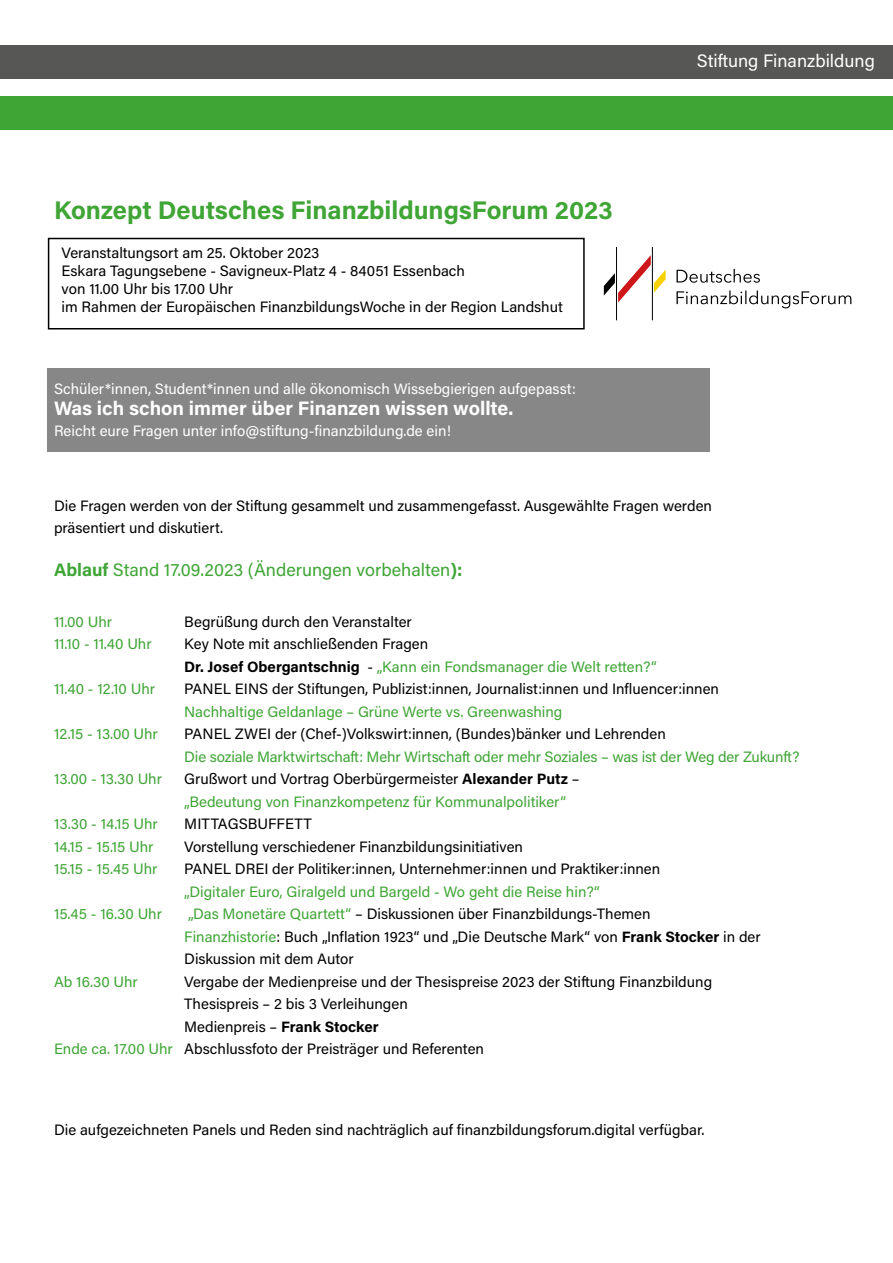
<style>
.page{position:relative;width:893px;height:1263px;background:#fff}
.page>*{position:absolute;margin:0;border:0;box-sizing:border-box;transform-origin:0 0}
.t1{font:700 25.5px "Acumin Pro";color:#3fa535}
.t2{font:700 19.5px "Acumin Pro";color:#fff}
.t3{font:18px "Acumin Pro";color:#3fa535}
.t4{font:18px "Acumin Pro";color:#fff}
.t5{font:15px/22.5px "Acumin Pro";color:#000}
.t6{font:15px/22.5px "Acumin Pro";color:#3fa535}
.t7{font:15px "Acumin Pro";color:#fff}
.s1{font-weight:700}
.s2{color:#3fa535}
.s3{color:#000}
.s4{font-weight:700;color:#000}
</style>
<div class="page">
<div style="left:48px;top:368px;width:662px;height:84px;background:#878787"></div>
<div style="left:0;top:45px;width:893px;height:34px;background:#575756"></div>
<div style="left:0;top:96px;width:893px;height:34px;background:#3fa535"></div>
<svg style="left:604px;top:255px;width:62px;height:47px"></svg>
<hr style="left:616px;top:247px;width:1px;height:73px;background:#000">
<hr style="left:652px;top:247px;width:1px;height:73px;background:#000">
<svg style="left:676px;top:290px;width:175px;height:18px"></svg>
<svg style="left:676px;top:269px;width:84px;height:14px"></svg>
<div style="left:48px;top:238px;width:537px;height:91px;border:2px solid #000"></div>
<h1 class="t1" style="left:54px;top:192px;width:560px">Konzept Deutsches FinanzbildungsForum 2023</h1>
<p class="t5" style="left:62px;top:243px;width:503px;line-height:18px">Veranstaltungsort am 25. Oktober 2023<br>Eskara Tagungsebene - Savigneux-Platz 4 - 84051 Essenbach<br>von 11.00 Uhr bis 17.00 Uhr<br>im Rahmen der Europäischen FinanzbildungsWoche in der Region Landshut</p>
<p class="t7" style="left:54px;top:379px;width:523px">Schüler*innen, Student*innen und alle ökonomisch Wissebgierigen aufgepasst:</p>
<h2 class="t2" style="left:54px;top:395px;width:461px">Was ich schon immer über Finanzen wissen wollte.</h2>
<p class="t7" style="left:54px;top:421px;width:399px">Reicht eure Fragen unter info@stiftung-finanzbildung.de ein!</p>
<p class="t4" style="left:697px;top:49px;width:180px">Stiftung Finanzbildung</p>
<p class="t5" style="left:54px;top:495px;width:659px;line-height:21.6px">Die Fragen werden von der Stiftung gesammelt und zusammengefasst. Ausgewählte Fragen werden präsentiert und diskutiert.</p>
<p class="t3" style="left:54px;top:557px;width:410px"><span class="s1">Ablauf</span> Stand 17.09.2023 (Änderungen vorbehalten<span class="s1">):</span></p>
<p class="t5" style="left:184px;top:609px;width:536px">Begrüßung durch den Veranstalter<br>Key Note mit anschließenden Fragen<br><span class="s1">Dr. Josef Obergantschnig</span> - <span class="s2">„Kann ein Fondsmanager die Welt retten?“<br></span>PANEL EINS der Stiftungen, Publizist:innen, Journalist:innen und Influencer:innen</p>
<p class="t6" style="left:184px;top:699px;width:380px">Nachhaltige Geldanlage – Grüne Werte vs. Greenwashing</p>
<p class="t5" style="left:184px;top:722px;width:483px">PANEL ZWEI der (Chef-)Volkswirt:innen, (Bundes)bänker und Lehrenden</p>
<p class="t6" style="left:184px;top:744px;width:617px">Die soziale Marktwirtschaft: Mehr Wirtschaft oder mehr Soziales – was ist der Weg der Zukunft?<br><span class="s3">Grußwort und Vortrag Oberbürgermeister</span> <span class="s4">Alexander Putz</span> <span class="s3">–<br></span>„Bedeutung von Finanzkompetenz für Kommunalpolitiker“</p>
<p class="t5" style="left:184px;top:812px;width:478px">MITTAGSBUFFETT<br>Vorstellung verschiedener Finanzbildungsinitiativen<br>PANEL DREI der Politiker:innen, Unternehmer:innen und Praktiker:innen</p>
<p class="t5" style="left:184px;top:879px;width:578px"><span class="s2">„Digitaler Euro, Giralgeld und Bargeld - Wo geht die Reise hin?“<br>„Das Monetäre Quartett“</span> – Diskussionen über Finanzbildungs-Themen<br><span class="s2">Finanzhistorie</span>: Buch „Inflation 1923“ und „Die Deutsche Mark“ von <span class="s1">Frank Stocker</span> in der Diskussion mit dem Autor<br>Vergabe der Medienpreise und der Thesispreise 2023 der Stiftung Finanzbildung Thesispreis – 2 bis 3 Verleihungen<br>Medienpreis – <span class="s1">Frank Stocker<br></span>Abschlussfoto der Preisträger und Referenten</p>
<p class="t6" style="left:54px;top:609px;width:99px">11.00 Uhr<br>11.10 - 11.40 Uhr</p>
<p class="t6" style="left:54px;top:677px;width:103px">11.40 - 12.10 Uhr</p>
<p class="t6" style="left:54px;top:722px;width:105px">12.15 - 13.00 Uhr</p>
<p class="t6" style="left:54px;top:767px;width:109px">13.00 - 13.30 Uhr</p>
<p class="t6" style="left:54px;top:812px;width:105px">13.30 - 14.15 Uhr<br>14.15 - 15.15 Uhr<br>15.15 - 15.45 Uhr</p>
<p class="t6" style="left:54px;top:902px;width:109px">15.45 - 16.30 Uhr</p>
<p class="t6" style="left:54px;top:969px;width:85px">Ab 16.30 Uhr</p>
<p class="t6" style="left:54px;top:1037px;width:120px">Ende ca. 17.00 Uhr</p>
<p class="t5" style="left:54px;top:1118px;width:652px">Die aufgezeichneten Panels und Reden sind nachträglich auf finanzbildungsforum.digital verfügbar.</p>
</div>
